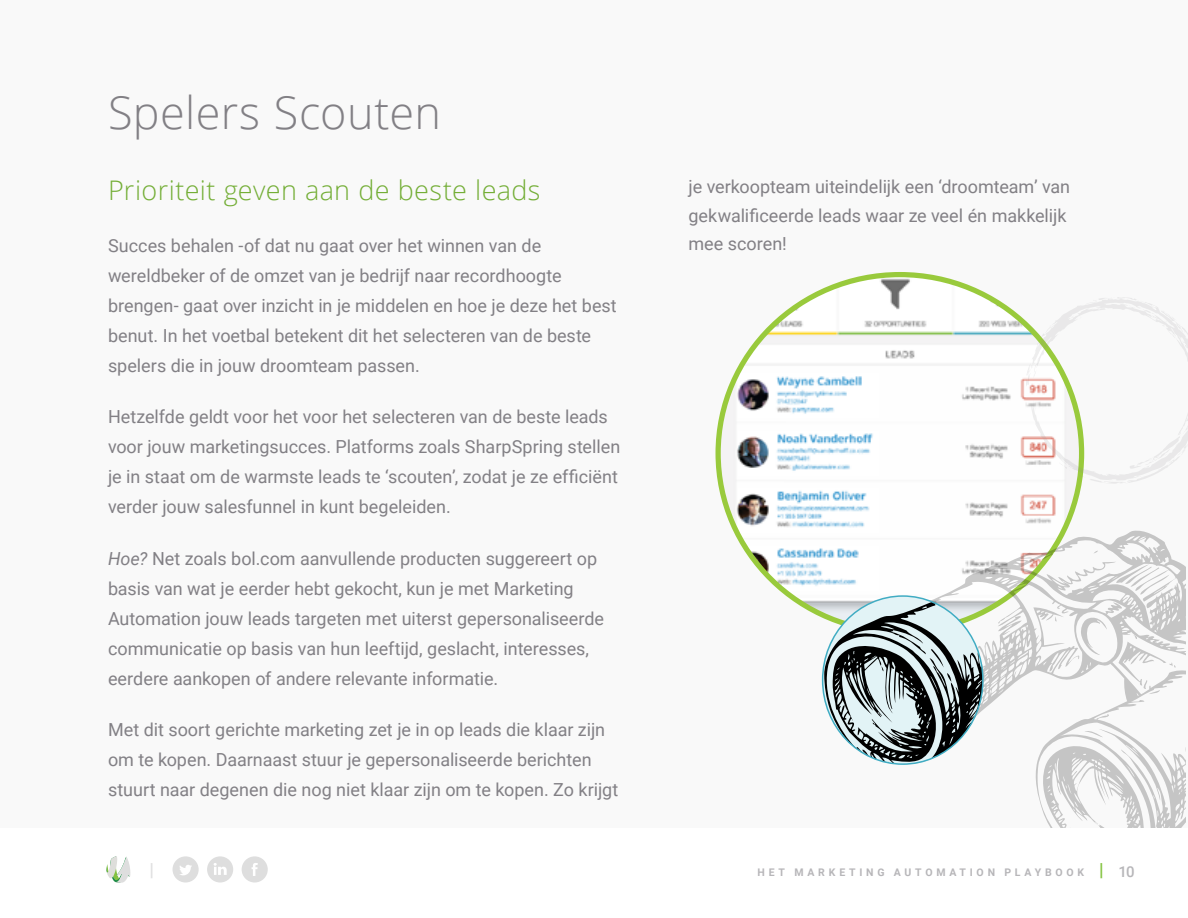
<style>
.page{position:relative;width:1188px;height:918px;background:#fff}
.page>*{position:absolute;margin:0;border:0;box-sizing:border-box;transform-origin:0 0}
.t1{font:300 45px "Open Sans";letter-spacing:.01em;color:#828085}
.t2{font:300 27px "Open Sans";letter-spacing:.015em;color:#74ae37}
.t3{font:18px/30px "Roboto";color:#828085}
.t4{font:700 18px "Roboto";color:#e0e0e1}
.t5{font:700 10.5px "Roboto";letter-spacing:.36em;color:#b7b6b9}
.s1{font-style:italic}
.s2{font-size:18px;color:#84c340}
.s3{font-weight:500;font-size:15px}
</style>
<div class="page">
<svg style="left:173px;top:856px;width:26px;height:27px"></svg>
<svg style="left:242px;top:856px;width:26px;height:27px"></svg>
<svg style="left:207px;top:856px;width:26px;height:27px"></svg>
<svg style="left:106px;top:856px;width:24px;height:27px"></svg>
<div style="left:0;top:0;width:1188px;height:828px;background:#f9f9f9"></div>
<img style="left:718px;top:275px;width:364px;height:343px">
<svg style="left:832px;top:529px;width:354px;height:299px"></svg>
<svg style="left:1116px;top:564px;width:54px;height:31px"></svg>
<svg style="left:1119px;top:634px;width:57px;height:60px"></svg>
<svg style="left:1039px;top:745px;width:111px;height:83px"></svg>
<svg style="left:823px;top:596px;width:160px;height:168px;background:#98a3a4"></svg>
<svg style="left:1026px;top:297px;width:162px;height:187px"></svg>
<h1 class="t1" style="left:108px;top:82px;width:335px">Spelers Scouten</h1>
<h2 class="t2" style="left:108px;top:172px;width:434px">Prioriteit geven aan de beste leads</h2>
<p class="t3" style="left:108px;top:230px;width:510px">Succes behalen -of dat nu gaat over het winnen van de wereldbeker of de omzet van je bedrijf naar recordhoogte brengen- gaat over inzicht in je middelen en hoe je deze het best benut. In het voetbal betekent dit het selecteren van de beste spelers die in jouw droomteam passen.</p>
<p class="t3" style="left:108px;top:401px;width:514px">Hetzelfde geldt voor het voor het selecteren van de beste leads voor jouw marketingsucces. Platforms zoals SharpSpring stellen je in staat om de warmste leads te ‘scouten’, zodat je ze efficiënt verder jouw salesfunnel in kunt begeleiden.</p>
<p class="t3" style="left:108px;top:543px;width:498px"><span class="s1">Hoe?</span> Net zoals bol.com aanvullende producten suggereert op basis van wat je eerder hebt gekocht, kun je met Marketing Automation jouw leads targeten met uiterst gepersonaliseerde communicatie op basis van hun leeftijd, geslacht, interesses, eerdere aankopen of andere relevante informatie.</p>
<p class="t3" style="left:108px;top:714px;width:512px">Met dit soort gerichte marketing zet je in op leads die klaar zijn om te kopen. Daarnaast stuur je gepersonaliseerde berichten stuurt naar degenen die nog niet klaar zijn om te kopen. Zo krijgt</p>
<p class="t3" style="left:688px;top:172px;width:383px;line-height:28.5px">je verkoopteam uiteindelijk een ‘droomteam’ van gekwalificeerde leads waar ze veel én makkelijk mee scoren!</p>
<p class="t4" style="left:150px;top:857px;width:6px">|</p>
<p class="t5" style="left:757px;top:865px;width:379px">HET MARKETING AUTOMATION PLAYBOOK <span class="s2">|</span> <span class="s3">10</span></p>
</div>
